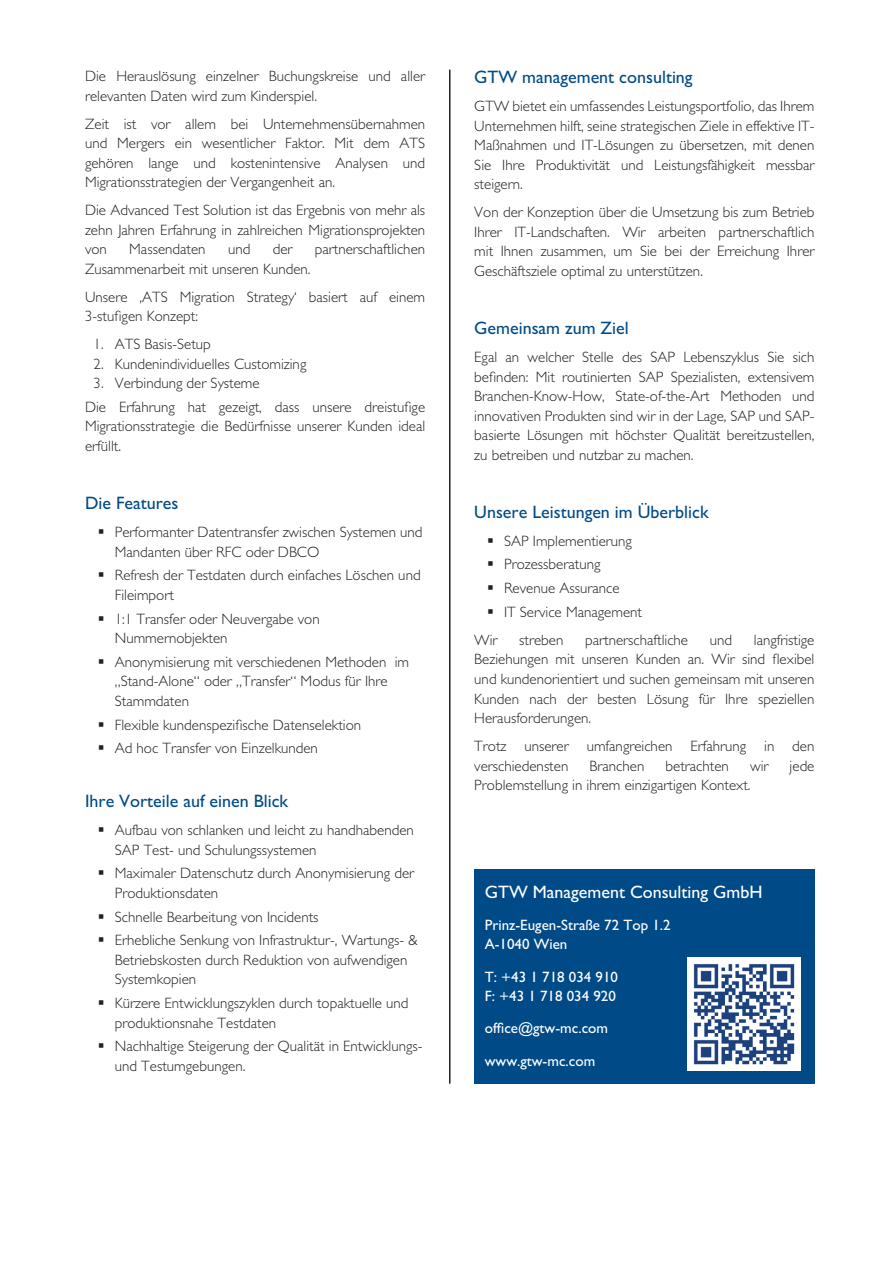
<style>
.page{position:relative;width:893px;height:1263px;background:#fff}
.page>*{position:absolute;margin:0;border:0;box-sizing:border-box;transform-origin:0 0}
.t1{font:18px "M Gill Sans";color:#004b87}
.t2{font:18px "M Gill Sans";color:#fff}
.t3{font:300 15px/19.5px "M Gill Sans";color:#231f20}
.t4{font:15px/19.5px "M Gill Sans";color:#fff}
</style>
<div class="page">
<hr style="left:449px;top:70px;width:1px;height:1014px;background:#231f20">
<div style="left:474px;top:870px;width:340px;height:214px;background:#004b87"></div>
<img style="left:688px;top:957px;width:113px;height:113px">
<p class="t3" style="left:85px;top:67px;width:342px">Die Herauslösung einzelner Buchungskreise und aller relevanten Daten wird zum Kinderspiel.</p>
<p class="t3" style="left:85px;top:114px;width:342px;text-align:justify">Zeit ist vor allem bei Unternehmensübernahmen und Mergers ein wesentlicher Faktor. Mit dem ATS gehören lange und kostenintensive Analysen und Migrationsstrategien der Vergangenheit an.</p>
<p class="t3" style="left:85px;top:201px;width:342px;text-align:justify">Die Advanced Test Solution ist das Ergebnis von mehr als zehn Jahren Erfahrung in zahlreichen Migrationsprojekten von</p>
<p class="t3" style="left:129px;top:240px;width:78px">Massendaten</p>
<p class="t3" style="left:228px;top:240px;width:24px">und</p>
<p class="t3" style="left:273px;top:240px;width:21px">der</p>
<p class="t3" style="left:315px;top:240px;width:112px">partnerschaftlichen</p>
<p class="t3" style="left:85px;top:255px;width:342px;line-height:28px">Zusammenarbeit mit unseren Kunden.<br>Unsere ‚ATS Migration Strategy‘ basiert auf einem</p>
<p class="t3" style="left:85px;top:307px;width:115px">3-stufigen Konzept:</p>
<p class="t3" style="left:94px;top:335px;width:119px">1. ATS Basis-Setup</p>
<p class="t3" style="left:94px;top:354px;width:214px">2. Kundenindividuelles Customizing</p>
<p class="t3" style="left:85px;top:371px;width:342px;line-height:23.7px;text-indent:9px">3. Verbindung der Systeme<br>Die Erfahrung hat gezeigt, dass unsere dreistufige</p>
<p class="t3" style="left:85px;top:417px;width:342px">Migrationsstrategie die Bedürfnisse unserer Kunden ideal erfüllt.</p>
<p class="t1" style="left:85px;top:493px;width:95px">Die Features</p>
<p class="t3" style="left:115px;top:522px;width:309px;text-indent:-17px">▪ Performanter Datentransfer zwischen Systemen und<br>Mandanten über RFC oder DBCO</p>
<p class="t3" style="left:115px;top:566px;width:307px;text-indent:-17px">▪ Refresh der Testdaten durch einfaches Löschen und<br>Fileimport</p>
<p class="t3" style="left:115px;top:609px;width:206px;text-indent:-17px">▪ 1:1 Transfer oder Neuvergabe von<br>Nummernobjekten</p>
<p class="t3" style="left:115px;top:652px;width:296px;text-indent:-17px">▪ Anonymisierung mit verschiedenen Methoden im „Stand-Alone“ oder „Transfer“ Modus für Ihre<br>Stammdaten</p>
<p class="t3" style="left:98px;top:715px;width:265px">▪ Flexible kundenspezifische Datenselektion</p>
<p class="t3" style="left:98px;top:739px;width:222px">▪ Ad hoc Transfer von Einzelkunden</p>
<p class="t1" style="left:85px;top:791px;width:205px">Ihre Vorteile auf einen Blick</p>
<p class="t3" style="left:115px;top:821px;width:301px;text-indent:-17px">▪ Aufbau von schlanken und leicht zu handhabenden<br>SAP Test- und Schulungssystemen</p>
<p class="t3" style="left:115px;top:864px;width:301px;text-indent:-17px">▪ Maximaler Datenschutz durch Anonymisierung der<br>Produktionsdaten</p>
<p class="t3" style="left:98px;top:907px;width:222px">▪ Schnelle Bearbeitung von Incidents</p>
<p class="t3" style="left:115px;top:931px;width:304px;text-indent:-17px">▪ Erhebliche Senkung von Infrastruktur-, Wartungs- &amp;<br>Betriebskosten durch Reduktion von aufwendigen<br>Systemkopien</p>
<p class="t3" style="left:115px;top:993px;width:295px;text-indent:-17px">▪ Kürzere Entwicklungszyklen durch topaktuelle und produktionsnahe Testdaten</p>
<p class="t3" style="left:115px;top:1037px;width:309px;text-indent:-17px">▪ Nachhaltige Steigerung der Qualität in Entwicklungs&shy;und Testumgebungen.</p>
<p class="t1" style="left:474px;top:68px;width:220px">GTW management consulting</p>
<p class="t3" style="left:474px;top:97px;width:342px;text-align:justify">GTW bietet ein umfassendes Leistungsportfolio, das Ihrem Unternehmen hilft, seine strategischen Ziele in effektive IT-Maßnahmen und IT-Lösungen zu übersetzen, mit denen Sie Ihre Produktivität und Leistungsfähigkeit messbar steigern.</p>
<p class="t3" style="left:474px;top:203px;width:342px;text-align:justify">Von der Konzeption über die Umsetzung bis zum Betrieb Ihrer IT-Landschaften. Wir arbeiten partnerschaftlich mit Ihnen zusammen, um Sie bei der Erreichung Ihrer Geschäftsziele optimal zu unterstützen.</p>
<p class="t1" style="left:474px;top:318px;width:156px">Gemeinsam zum Ziel</p>
<p class="t3" style="left:474px;top:347px;width:342px;text-align:justify">Egal an welcher Stelle des SAP Lebenszyklus Sie sich befinden: Mit routinierten SAP Spezialisten, extensivem Branchen-Know-How, State-of-the-Art Methoden und innovativen Produkten sind wir in der Lage, SAP und SAP&shy;basierte Lösungen mit höchster Qualität bereitzustellen, zu betreiben und nutzbar zu machen.</p>
<p class="t1" style="left:474px;top:502px;width:236px">Unsere Leistungen im Überblick</p>
<p class="t3" style="left:487px;top:531px;width:146px">▪ SAP Implementierung</p>
<p class="t3" style="left:487px;top:555px;width:115px">▪ Prozessberatung</p>
<p class="t3" style="left:487px;top:579px;width:134px">▪ Revenue Assurance</p>
<p class="t3" style="left:474px;top:598px;width:169px;line-height:28px;text-indent:13px">▪ IT Service Management<br>Wir</p>
<p class="t3" style="left:474px;top:630px;width:342px;text-align:justify;text-indent:280px">langfristige Beziehungen mit unseren Kunden an. Wir sind flexibel und kundenorientiert und suchen gemeinsam mit unseren Kunden nach der besten Lösung für Ihre speziellen Herausforderungen.</p>
<p class="t3" style="left:474px;top:736px;width:342px">Trotz unserer umfangreichen Erfahrung in den verschiedensten</p>
<p class="t3" style="left:519px;top:630px;width:46px">streben</p>
<p class="t3" style="left:585px;top:630px;width:104px">partnerschaftliche</p>
<p class="t3" style="left:710px;top:630px;width:24px">und</p>
<p class="t3" style="left:589px;top:756px;width:56px">Branchen</p>
<p class="t3" style="left:665px;top:756px;width:65px">betrachten</p>
<p class="t3" style="left:750px;top:756px;width:20px">wir</p>
<p class="t3" style="left:790px;top:756px;width:26px">jede</p>
<p class="t3" style="left:474px;top:775px;width:278px">Problemstellung in ihrem einzigartigen Kontext.</p>
<p class="t2" style="left:485px;top:882px;width:279px">GTW Management Consulting GmbH</p>
<p class="t4" style="left:485px;top:915px;width:187px">Prinz-Eugen-Straße 72 Top 1.2<br>A-1040 Wien</p>
<p class="t4" style="left:485px;top:967px;width:135px">T: +43 1 718 034 910<br>F: +43 1 718 034 920</p>
<p class="t4" style="left:485px;top:1012px;width:125px;line-height:32.2px">office@gtw-mc.com www.gtw-mc.com</p>
</div>
